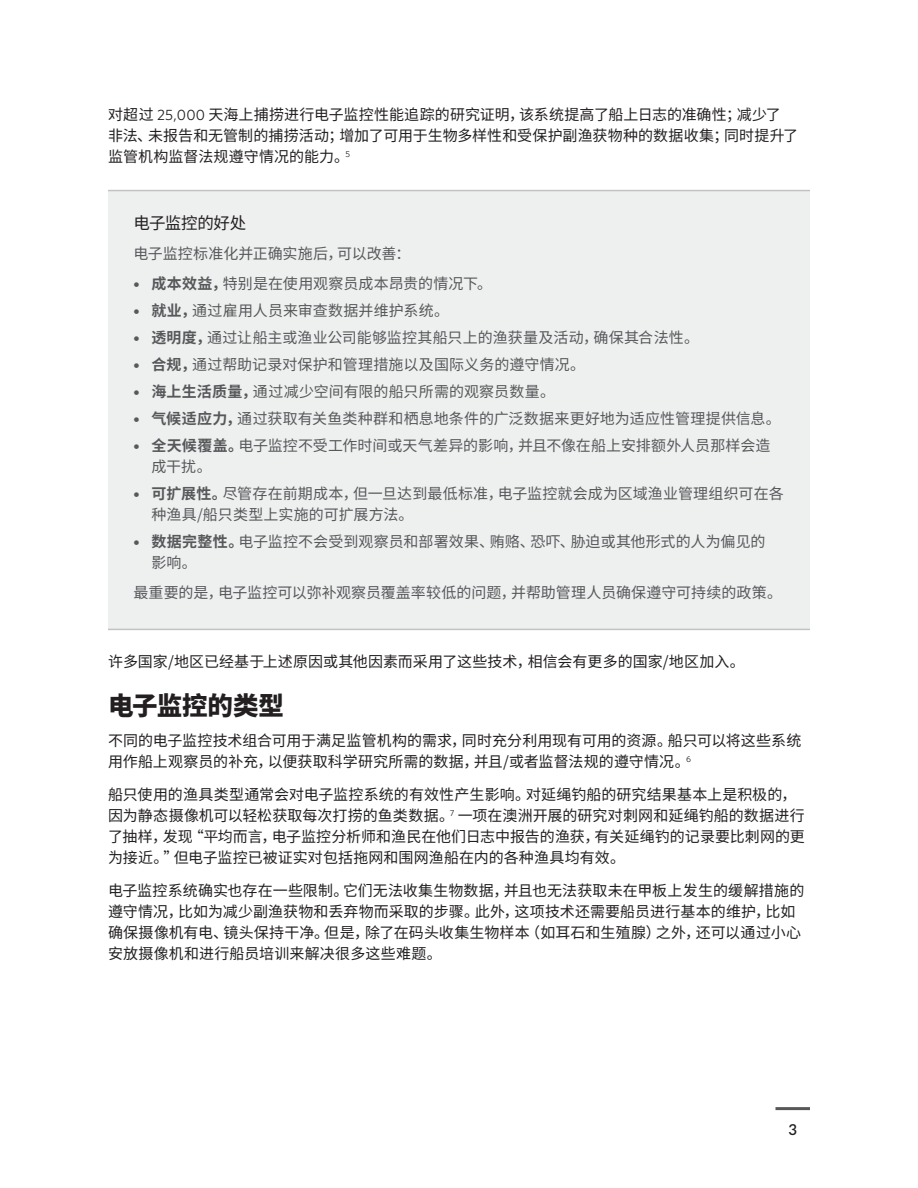
<style>
.page{position:relative;width:918px;height:1188px;background:#fff}
.page>*{position:absolute;margin:0;border:0;box-sizing:border-box;transform-origin:0 0}
.t1{font:900 25.5px "Noto Sans CJ Ksc";letter-spacing:-.005em;color:#231f20}
.Callout_box_heading{font:16.5px "Noto Sans CJ Ksc";letter-spacing:-.02em;color:#231f20}
.Body{font:15px/21px "Noto Sans CJ Ksc";letter-spacing:.005em;color:#231f20}
.Callout_box_text{font:15px/21px "Noto Sans CJ Ksc";letter-spacing:.005em;color:#57585a}
.t2{font:600 15px "Lato";color:#231f20}
.s1{font-family:"Whitney"}
.s2{font-family:"Museo Sans 500"}
.s3{font-weight:700}
</style>
<div class="page">
<hr style="left:776px;top:1107px;width:34px;height:3px;background:#57585a">
<div style="left:108px;top:190px;width:702px;height:439px;background:#eeefef"></div>
<hr style="left:108px;top:629px;width:702px;height:1px;background:#939598">
<hr style="left:108px;top:190px;width:702px;height:1px;background:#939598">
<p class="Body" style="left:108px;top:104px;width:692px">对超过 <span class="s1">25,000</span> 天海上捕捞进行电子监控性能追踪的研究证明，该系统提高了船上日志的准确性；减少了非法、未报告和无管制的捕捞活动；增加了可用于生物多样性和受保护副渔获物种的数据收集；同时提升了监管机构监督法规遵守情况的能力。<sup>5</sup></p>
<p class="Callout_box_heading" style="left:133px;top:214px;width:115px">电子监控的好处</p>
<p class="Callout_box_text" style="left:133px;top:243px;width:278px">电子监控标准化并正确实施后，可以改善：</p>
<p class="Callout_box_text" style="left:133px;top:273px;width:360px"><span class="s2">•</span> <span class="s3">成本效益，</span>特别是在使用观察员成本昂贵的情况下。</p>
<p class="Callout_box_text" style="left:133px;top:300px;width:317px"><span class="s2">•</span> <span class="s3">就业，</span>通过雇用人员来审查数据并维护系统。</p>
<p class="Callout_box_text" style="left:133px;top:327px;width:567px"><span class="s2">•</span> <span class="s3">透明度，</span>通过让船主或渔业公司能够监控其船只上的渔获量及活动，确保其合法性。</p>
<p class="Callout_box_text" style="left:133px;top:354px;width:453px"><span class="s2">•</span> <span class="s3">合规，</span>通过帮助记录对保护和管理措施以及国际义务的遵守情况。</p>
<p class="Callout_box_text" style="left:133px;top:381px;width:423px"><span class="s2">•</span> <span class="s3">海上生活质量，</span>通过减少空间有限的船只所需的观察员数量。</p>
<p class="Callout_box_text" style="left:133px;top:408px;width:649px"><span class="s2">•</span> <span class="s3">气候适应力，</span>通过获取有关鱼类种群和栖息地条件的广泛数据来更好地为适应性管理提供信息。</p>
<p class="Callout_box_text" style="left:151px;top:435px;width:621px;text-indent:-18px"><span class="s2">•</span> <span class="s3">全天候覆盖。</span>电子监控不受工作时间或天气差异的影响，并且不像在船上安排额外人员那样会造成干扰。</p>
<p class="Callout_box_text" style="left:151px;top:483px;width:634px;text-indent:-18px"><span class="s2">•</span> <span class="s3">可扩展性。</span>尽管存在前期成本，但一旦达到最低标准，电子监控就会成为区域渔业管理组织可在各种渔具/船只类型上实施的可扩展方法。</p>
<p class="Callout_box_text" style="left:151px;top:531px;width:616px;text-indent:-18px"><span class="s2">•</span> <span class="s3">数据完整性。</span>电子监控不会受到观察员和部署效果、贿赂、恐吓、胁迫或其他形式的人为偏见的影响。</p>
<p class="Callout_box_text" style="left:133px;top:582px;width:650px">最重要的是，电子监控可以弥补观察员覆盖率较低的问题，并帮助管理人员确保遵守可持续的政策。</p>
<p class="Body" style="left:108px;top:651px;width:638px">许多国家/地区已经基于上述原因或其他因素而采用了这些技术，相信会有更多的国家/地区加入。</p>
<h1 class="t1" style="left:108px;top:691px;width:177px">电子监控的类型</h1>
<p class="Body" style="left:108px;top:731px;width:695px">不同的电子监控技术组合可用于满足监管机构的需求，同时充分利用现有可用的资源。船只可以将这些系统用作船上观察员的补充，以便获取科学研究所需的数据，并且/或者监督法规的遵守情况。<sup>6</sup></p>
<p class="Body" style="left:108px;top:785px;width:698px">船只使用的渔具类型通常会对电子监控系统的有效性产生影响。对延绳钓船的研究结果基本上是积极的，因为静态摄像机可以轻松获取每次打捞的鱼类数据。<sup>7</sup> 一项在澳洲开展的研究对刺网和延绳钓船的数据进行了抽样，发现“平均而言，电子监控分析师和渔民在他们日志中报告的渔获，有关延绳钓的记录要比刺网的更为接近。”但电子监控已被证实对包括拖网和围网渔船在内的各种渔具均有效。</p>
<p class="Body" style="left:108px;top:881px;width:698px">电子监控系统确实也存在一些限制。它们无法收集生物数据，并且也无法获取未在甲板上发生的缓解措施的遵守情况，比如为减少副渔获物和丢弃物而采取的步骤。此外，这项技术还需要船员进行基本的维护，比如确保摄像机有电、镜头保持干净。但是，除了在码头收集生物样本（如耳石和生殖腺）之外，还可以通过小心安放摄像机和进行船员培训来解决很多这些难题。</p>
<p class="t2" style="left:788px;top:1119px;width:10px">3</p>
</div>
